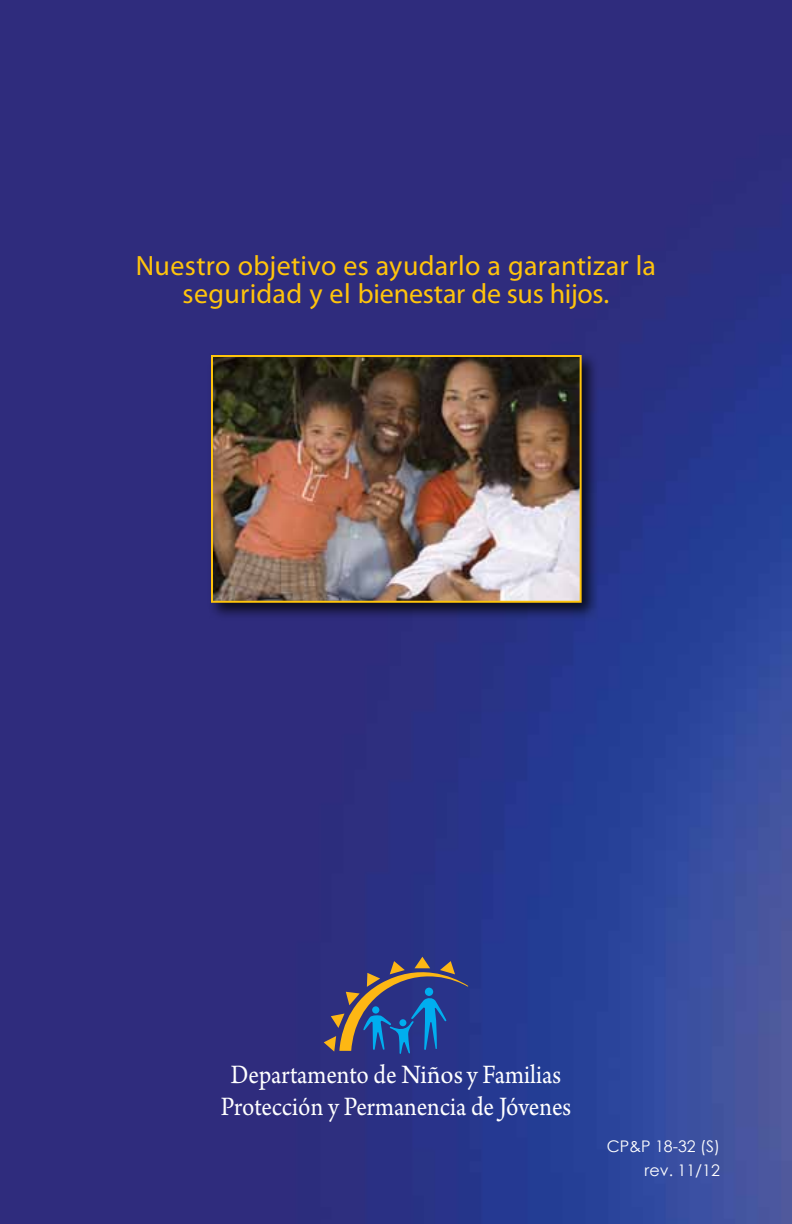
<style>
.page{position:relative;width:792px;height:1224px;background:#fff}
.page>*{position:absolute;margin:0;border:0;box-sizing:border-box;transform-origin:0 0}
.t1{font:28px/28px "Myriad Pro";letter-spacing:.01em;color:#ffc40c;text-align:center}
.t2{font:28px/32px "Arno Pro";letter-spacing:-.005em;color:#fff;text-align:center;scale:.9 1}
.t3{font:16px/24px "Century Gothic";color:#fff;text-align:right}
</style>
<div class="page">
<img style="left:0;top:0;width:792px;height:1224px">
<svg style="left:324px;top:957px;width:145px;height:97px;background:#414d7f"></svg>
<div style="left:372px;top:1006px;width:7px;height:8px;background:#00aeef;border-radius:50%"></div>
<div style="left:207px;top:351px;width:393px;height:269px;background:#000;opacity:.75"></div>
<img style="left:214px;top:358px;width:365px;height:242px">
<div style="left:211px;top:355px;width:371px;height:248px;border:2px solid #ffc40c"></div>
<p class="t1" style="left:136px;top:251px;width:522px">Nuestro objetivo es ayudarlo a garantizar la seguridad y el bienestar de sus hijos.</p>
<p class="t2" style="left:221px;top:1060px;width:391px">Departamento de Niños y Familias<br>Protección y Permanencia de Jóvenes</p>
<p class="t3" style="left:607px;top:1134px;width:115px">CP&amp;P 18-32 (S) rev. 11/12</p>
</div>
